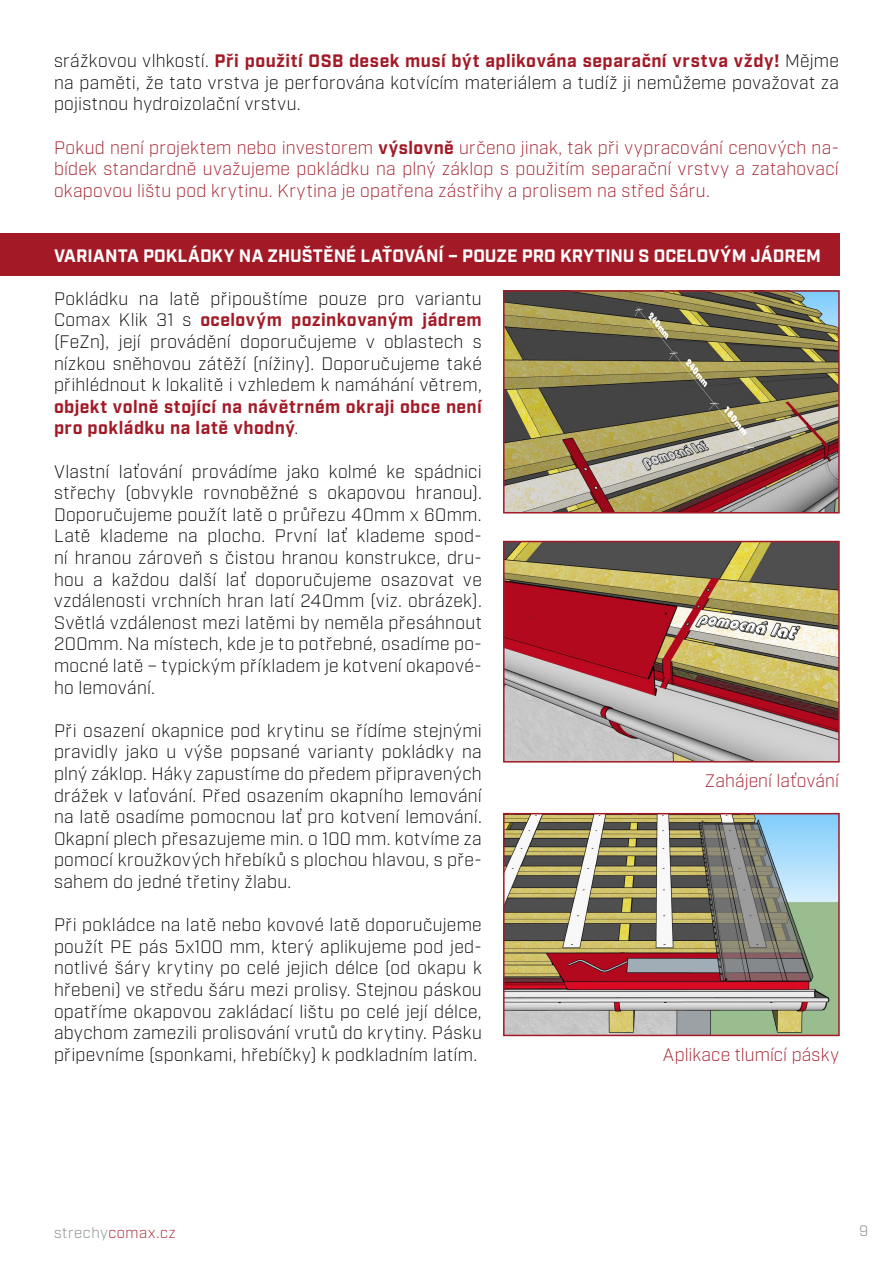
<style>
.page{position:relative;width:893px;height:1263px;background:#fff}
.page>*{position:absolute;margin:0;border:0;box-sizing:border-box;transform-origin:0 0}
.t1{font:300 18px/21.6px "Industry";letter-spacing:.02em;color:#000;text-align:justify}
.t2{font:300 18px/21.6px "Industry";letter-spacing:.015em;color:#a31926;text-align:justify}
.t3{font:700 18px/21.6px "Industry";letter-spacing:.025em;color:#a31926}
.t4{font:700 18px "Industry";letter-spacing:.005em;color:#fff}
.t5{font:300 15px "Industry";letter-spacing:.045em;color:#a31926}
.t6{font:300 15px "Industry";color:#7d8386}
.s1{font-weight:700;color:#a31926}
.s2{font-weight:700}
.s3{font-weight:300;color:#000}
.s4{color:#7d8386}
</style>
<div class="page">
<div style="left:0;top:233px;width:840px;height:43px;background:#a31926"></div>
<img style="left:506px;top:293px;width:331px;height:217px">
<div style="left:503px;top:290px;width:337px;height:223px;border:2px solid #a31926"></div>
<img style="left:506px;top:544px;width:331px;height:215px">
<div style="left:503px;top:541px;width:337px;height:221px;border:2px solid #a31926"></div>
<img style="left:506px;top:816px;width:331px;height:217px">
<div style="left:503px;top:813px;width:337px;height:223px;border:2px solid #a31926"></div>
<p class="t1" style="left:54px;top:50px;width:786px">srážkovou vlhkostí. <span class="s1">Při použití OSB desek musí být aplikována separační vrstva vždy!</span> Mějme na paměti, že tato vrstva je perforována kotvícím materiálem a tudíž ji nemůžeme považovat za pojistnou hydroizolační vrstvu.</p>
<p class="t2" style="left:54px;top:137px;width:786px">Pokud není projektem nebo investorem <span class="s2">výslovně</span> určeno jinak, tak při vypracování cenových na&shy;bídek standardně uvažujeme pokládku na plný záklop s použitím separační vrstvy a zatahovací okapovou lištu pod krytinu. Krytina je opatřena zástřihy a prolisem na střed šáru.</p>
<p class="t4" style="left:54px;top:245px;width:769px">VARIANTA POKLÁDKY NA ZHUŠTĚNÉ LAŤOVÁNÍ – POUZE PRO KRYTINU S OCELOVÝM JÁDREM</p>
<p class="t1" style="left:54px;top:288px;width:429px">Pokládku na latě připouštíme pouze pro variantu Comax Klik 31 s <span class="s1">ocelovým pozinkovaným jádrem </span>(FeZn), její provádění doporučujeme v oblastech s nízkou sněhovou zátěží (nížiny). Doporučujeme také přihlédnout k lokalitě i vzhledem k namáhání větrem,</p>
<p class="t3" style="left:54px;top:397px;width:429px">objekt volně stojící na návětrném okraji obce není pro pokládku na latě vhodný<span class="s3">.</span></p>
<p class="t1" style="left:54px;top:461px;width:429px">Vlastní laťování provádíme jako kolmé ke spádnici střechy (obvykle rovnoběžné s okapovou hranou).<br>Doporučujeme použít latě o průřezu 40mm x 60mm.<br>Latě klademe na plocho. První lať klademe spod&shy;ní hranou zároveň s čistou hranou konstrukce, dru&shy;hou a každou další lať doporučujeme osazovat ve vzdálenosti vrchních hran latí 240mm (viz. obrázek).<br>Světlá vzdálenost mezi latěmi by neměla přesáhnout 200mm. Na místech, kde je to potřebné, osadíme po&shy;mocné latě – typickým příkladem je kotvení okapové&shy;ho lemování.</p>
<p class="t1" style="left:54px;top:720px;width:429px">Při osazení okapnice pod krytinu se řídíme stejnými pravidly jako u výše popsané varianty pokládky na plný záklop. Háky zapustíme do předem připravených drážek v laťování. Před osazením okapního lemování na latě osadíme pomocnou lať pro kotvení lemování.<br>Okapní plech přesazujeme min. o 100 mm. kotvíme za pomocí kroužkových hřebíků s plochou hlavou, s pře&shy;sahem do jedné třetiny žlabu.</p>
<p class="t1" style="left:54px;top:914px;width:429px">Při pokládce na latě nebo kovové latě doporučujeme použít PE pás 5x100 mm, který aplikujeme pod jed&shy;notlivé šáry krytiny po celé jejich délce (od okapu k hřebeni) ve středu šáru mezi prolisy. Stejnou páskou opatříme okapovou zakládací lištu po celé její délce, abychom zamezili prolisování vrutů do krytiny. Pásku připevníme (sponkami, hřebíčky) k podkladním latím.</p>
<p class="t2" style="left:705px;top:770px;width:135px">Zahájení laťování</p>
<p class="t2" style="left:663px;top:1044px;width:178px">Aplikace tlumící pásky</p>
<p class="t5" style="left:54px;top:1224px;width:123px"><span class="s4">strechy</span>comax.cz</p>
<p class="t6" style="left:859px;top:1222px;width:11px">9</p>
</div>
